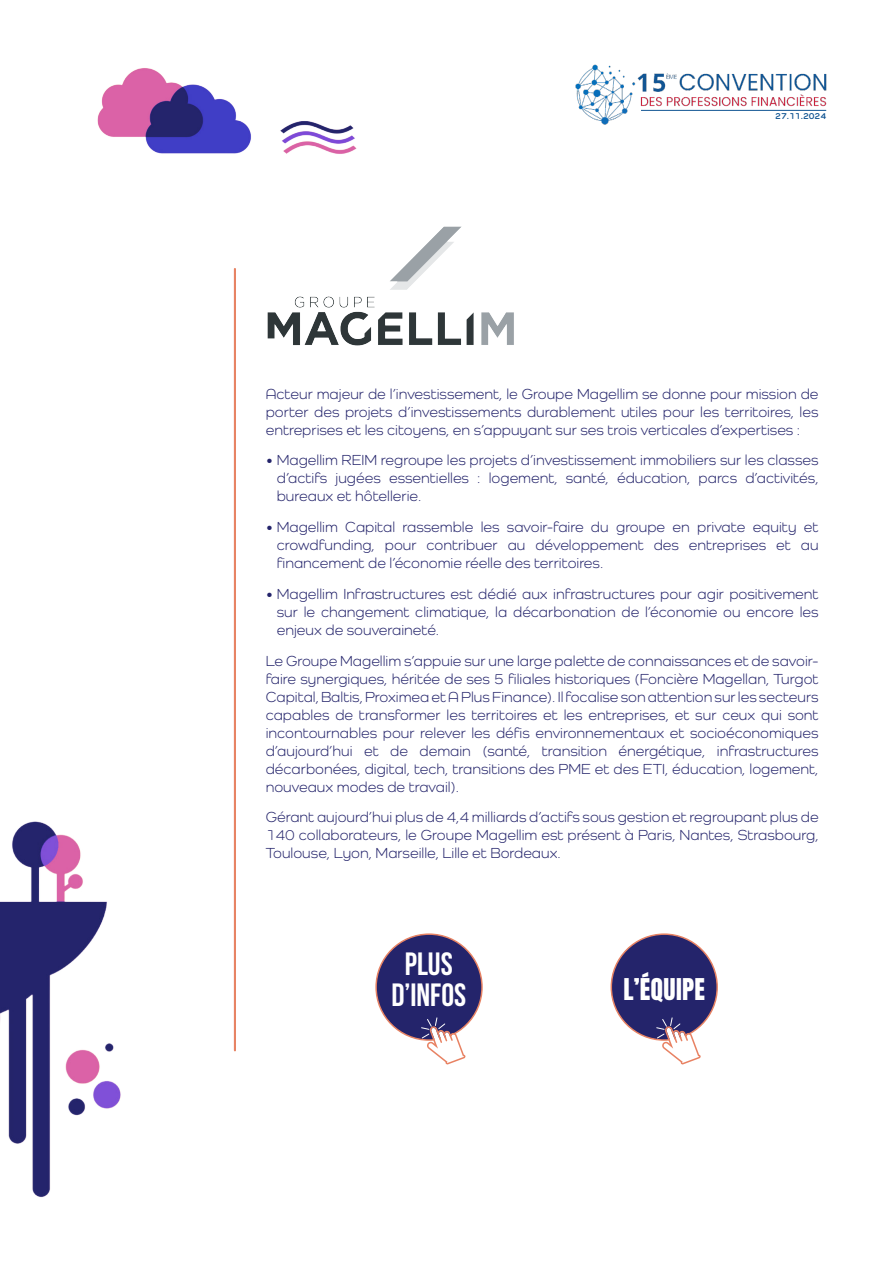
<style>
.page{position:relative;width:893px;height:1263px;background:#fff}
.page>*{position:absolute;margin:0;border:0;box-sizing:border-box;transform-origin:0 0}
.t1{font:700 32.25px/31.8px "Bebas Neue";color:#fff;text-align:center}
.t2{font:25.5px "Anton";letter-spacing:.01em;color:#fff}
.t3{font:15px/18px "Como";color:#24246b;text-align:justify}
.t4{font:700 9px "Como";color:#125593}
</style>
<div class="page">
<img style="left:575px;top:64px;width:252px;height:61px">
<hr style="left:641px;top:110px;width:185px;height:1px;background:#125593">
<hr style="left:234px;top:269px;width:2px;height:781px;background:#e78364">
<img style="left:267px;top:226px;width:247px;height:120px">
<div style="left:611px;top:934px;width:106px;height:106px;background:#24246b;border-radius:50%"></div>
<svg style="left:656px;top:1017px;width:45px;height:48px"></svg>
<div style="left:376px;top:934px;width:106px;height:106px;background:#24246b;border-radius:50%"></div>
<svg style="left:421px;top:1017px;width:45px;height:48px"></svg>
<img style="left:97px;top:68px;width:260px;height:86px">
<img style="left:0;top:821px;width:121px;height:377px">
<p class="t4" style="left:775px;top:111px;width:52px">27.11.2024</p>
<p class="t3" style="left:266px;top:384px;width:554px">Acteur majeur de l’investissement, le Groupe Magellim se donne pour mission de porter des projets d’investissements durablement utiles pour les territoires, les entreprises et les citoyens, en s’appuyant sur ses trois verticales d’expertises :</p>
<p class="t3" style="left:277px;top:451px;width:543px;text-indent:-11px">• Magellim REIM regroupe les projets d’investissement immobiliers sur les classes d’actifs jugées essentielles : logement, santé, éducation, parcs d’activités, bureaux et hôtellerie.</p>
<p class="t3" style="left:277px;top:518px;width:543px;text-indent:-11px">• Magellim Capital rassemble les savoir-faire du groupe en private equity et crowdfunding, pour contribuer au développement des entreprises et au financement de l’économie réelle des territoires.</p>
<p class="t3" style="left:277px;top:584px;width:543px;text-indent:-11px">• Magellim Infrastructures est dédié aux infrastructures pour agir positivement sur le changement climatique, la décarbonation de l’économie ou encore les enjeux de souveraineté.</p>
<p class="t3" style="left:266px;top:651px;width:554px">Le Groupe Magellim s’appuie sur une large palette de connaissances et de savoir&shy;faire synergiques, héritée de ses 5 filiales historiques (Foncière Magellan, Turgot Capital, Baltis, Proximea et A Plus Finance). Il focalise son attention sur les secteurs capables de transformer les territoires et les entreprises, et sur ceux qui sont incontournables pour relever les défis environnementaux et socioéconomiques d’aujourd’hui et de demain (santé, transition énergétique, infrastructures décarbonées, digital, tech, transitions des PME et des ETI, éducation, logement, nouveaux modes de travail).</p>
<p class="t3" style="left:266px;top:808px;width:554px">Gérant aujourd’hui plus de 4,4 milliards d’actifs sous gestion et regroupant plus de 140 collaborateurs, le Groupe Magellim est présent à Paris, Nantes, Strasbourg, Toulouse, Lyon, Marseille, Lille et Bordeaux.</p>
<h1 class="t1" style="left:391px;top:947px;width:76px">PLUS<br>D’INFOS</h1>
<p class="t2" style="left:624px;top:976px;width:83px">L’ÉQUIPE</p>
</div>
